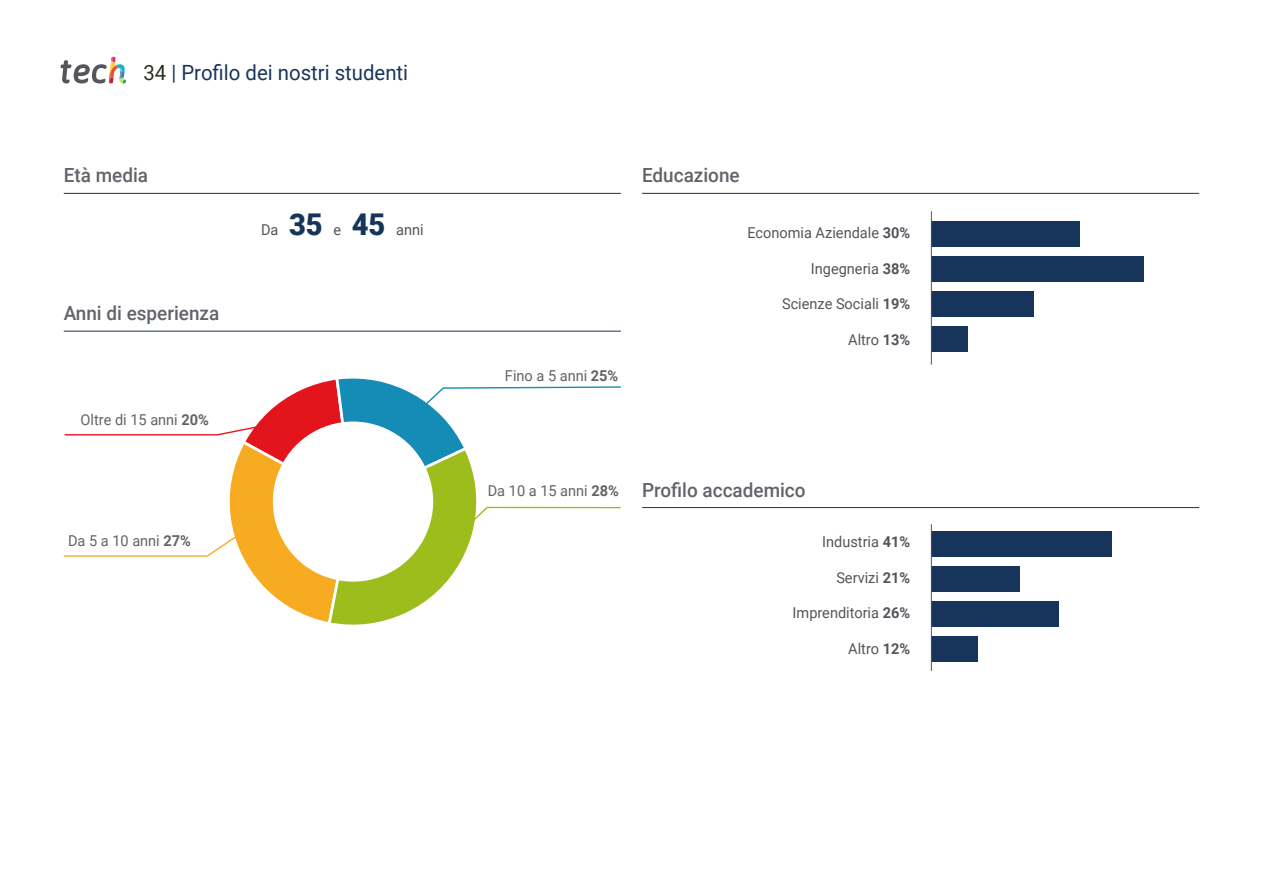
<style>
.page{position:relative;width:1263px;height:893px;background:#fff}
.page>*{position:absolute;margin:0;border:0;box-sizing:border-box;transform-origin:0 0}
.t1{font:21px "Roboto";color:#1a355c}
.t2{font:500 19.5px "Roboto";color:#61646a}
.t3{font:15px "Roboto";color:#52555b}
.t4{font:15px "Roboto";color:#636363}
.s1{color:#312e20}
.s2{font-weight:700}
.s3{font-weight:900;font-size:30px;color:#16355a}
</style>
<div class="page">
<svg style="left:61px;top:57px;width:65px;height:27px"></svg>
<hr style="left:64px;top:193px;width:557px;height:1px;background:#17355b">
<hr style="left:64px;top:331px;width:557px;height:1px;background:#17355b">
<svg style="left:64px;top:378px;width:557px;height:247px"></svg>
<hr style="left:642px;top:193px;width:557px;height:1px;background:#17355b">
<div style="left:931px;top:222px;width:149px;height:25px;background:#17355b"></div>
<div style="left:931px;top:256px;width:213px;height:26px;background:#17355b"></div>
<div style="left:931px;top:291px;width:102px;height:26px;background:#17355b"></div>
<div style="left:931px;top:326px;width:36px;height:26px;background:#17355b"></div>
<hr style="left:931px;top:211px;width:1px;height:154px;background:#52555b">
<div style="left:931px;top:566px;width:88px;height:26px;background:#17355b"></div>
<hr style="left:642px;top:507px;width:557px;height:1px;background:#17355b">
<div style="left:931px;top:532px;width:181px;height:25px;background:#17355b"></div>
<div style="left:931px;top:601px;width:128px;height:26px;background:#17355b"></div>
<div style="left:931px;top:636px;width:47px;height:26px;background:#17355b"></div>
<hr style="left:931px;top:524px;width:1px;height:147px;background:#52555b">
<h1 class="t1" style="left:144px;top:57px;width:266px"><span class="s1">34</span> | Profilo dei nostri studenti</h1>
<h2 class="t2" style="left:64px;top:161px;width:86px">Età media</h2>
<h2 class="t2" style="left:64px;top:300px;width:157px">Anni di esperienza</h2>
<p class="t4" style="left:81px;top:409px;width:130px">Oltre di 15 anni <span class="s2">20%</span></p>
<p class="t3" style="left:261px;top:219px;width:164px">Da <span class="s3">35</span> e <span class="s3">45</span> anni</p>
<p class="t4" style="left:68px;top:530px;width:124px">Da 5 a 10 anni <span class="s2">27%</span></p>
<p class="t4" style="left:505px;top:365px;width:115px">Fino a 5 anni <span class="s2">25%</span></p>
<h2 class="t2" style="left:642px;top:161px;width:99px">Educazione</h2>
<p class="t3" style="left:747px;top:222px;width:164px">Economia Aziendale <span class="s2">30%</span></p>
<p class="t3" style="left:811px;top:258px;width:101px">Ingegneria <span class="s2">38%</span></p>
<p class="t3" style="left:782px;top:293px;width:130px">Scienze Sociali <span class="s2">19%</span></p>
<p class="t3" style="left:848px;top:329px;width:63px">Altro <span class="s2">13%</span></p>
<p class="t4" style="left:488px;top:480px;width:132px">Da 10 a 15 anni <span class="s2">28%</span></p>
<h2 class="t2" style="left:642px;top:476px;width:165px">Profilo accademico</h2>
<p class="t3" style="left:822px;top:531px;width:89px">Industria <span class="s2">41%</span></p>
<p class="t3" style="left:836px;top:567px;width:75px">Servizi <span class="s2">21%</span></p>
<p class="t3" style="left:793px;top:602px;width:119px">Imprenditoria <span class="s2">26%</span></p>
<p class="t3" style="left:848px;top:638px;width:63px">Altro <span class="s2">12%</span></p>
</div>
